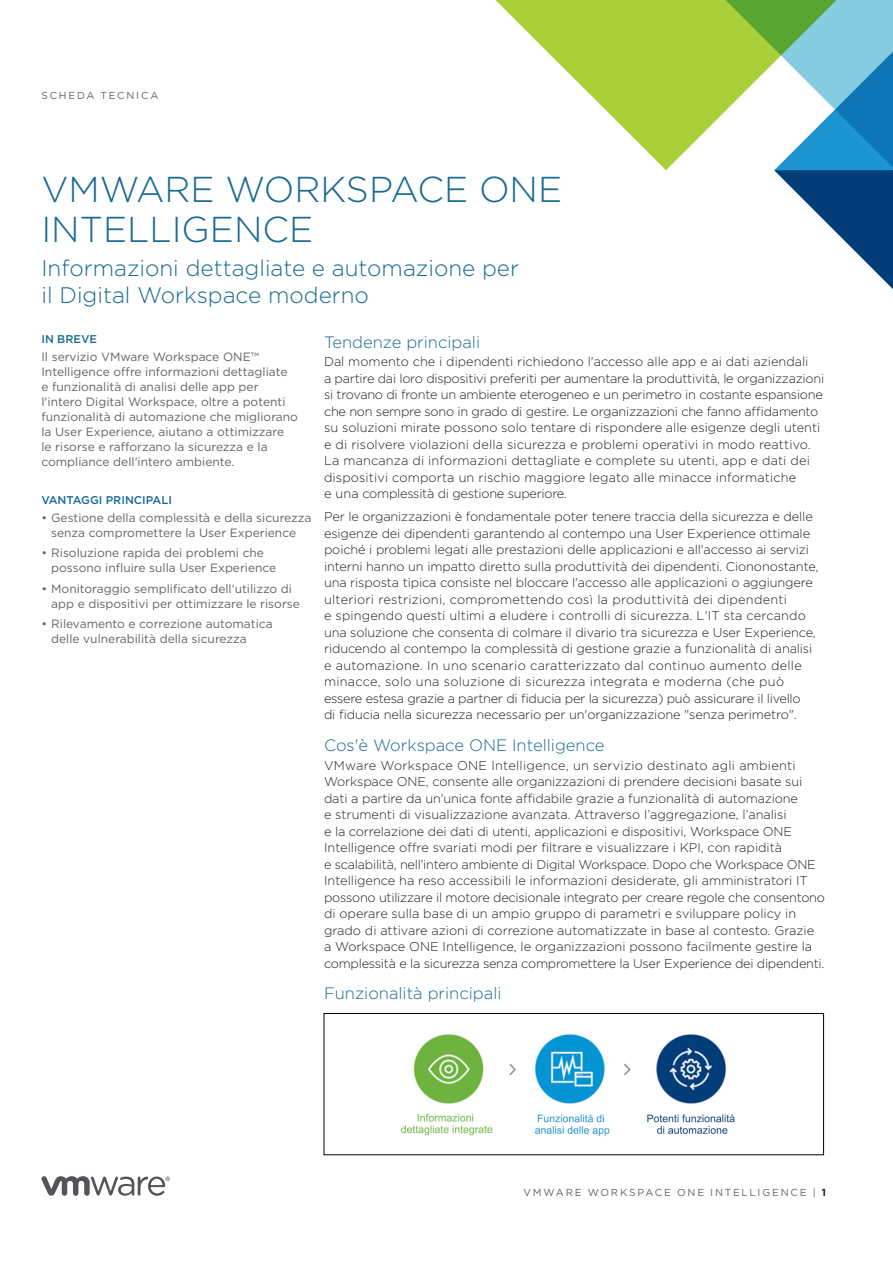
<style>
.page{position:relative;width:893px;height:1263px;background:#fff}
.page>*{position:absolute;margin:0;border:0;box-sizing:border-box;transform-origin:0 0}
._1a__MAIN_TITLE{font:300 36px/40.5px "Gotham";color:#176a92}
._1b__MAIN_SUB_TITLE{font:300 22.5px/27px "Gotham";color:#176a92}
._4a__SUBHEAD-1{font:300 16.5px "Gotham";color:#176a92}
._3a__BODY_TEXT{font:300 12.75px/16.5px "Gotham";letter-spacing:-.01em;color:#231f20}
._5b__SIDEBAR-BODY-LA{font:12px/15px "Gotham";color:#636366}
._5a__SIDEBAR-HEAD{font:500 11.25px "Gotham";color:#176a92}
.FOLIO-BOTTOM-GRAY{font:10.2px "Gotham";letter-spacing:.175em;color:#636366}
.FOLIO-TOP-GRAY{font:10.2px "Gotham";letter-spacing:.18em;color:#636366}
.s1{font-weight:700;color:#231f20}
</style>
<div class="page">
<svg style="left:41px;top:1176px;width:129px;height:20px"></svg>
<svg style="left:495px;top:0;width:212px;height:170px;fill:#abcf38"></svg>
<svg style="left:707px;top:0;width:186px;height:289px"></svg>
<img style="left:401px;top:1034px;width:334px;height:102px">
<div style="left:324px;top:1013px;width:500px;height:142px;border:1px solid #000"></div>
<p class="FOLIO-TOP-GRAY" style="left:41px;top:89px;width:118px">SCHEDA TECNICA</p>
<p class="_1a__MAIN_TITLE" style="left:41px;top:168px;width:522px">VMWARE WORKSPACE ONE<br>INTELLIGENCE</p>
<p class="_1b__MAIN_SUB_TITLE" style="left:41px;top:254px;width:479px">Informazioni dettagliate e automazione per il Digital Workspace moderno</p>
<p class="_5a__SIDEBAR-HEAD" style="left:41px;top:332px;width:57px">IN BREVE</p>
<p class="_5b__SIDEBAR-BODY-LA" style="left:41px;top:349px;width:258px">Il servizio VMware Workspace ONE™ Intelligence offre informazioni dettagliate<br>e funzionalità di analisi delle app per l'intero Digital Workspace, oltre a potenti funzionalità di automazione che migliorano la User Experience, aiutano a ottimizzare<br>le risorse e rafforzano la sicurezza e la compliance dell'intero ambiente.</p>
<p class="_5a__SIDEBAR-HEAD" style="left:41px;top:493px;width:132px">VANTAGGI PRINCIPALI</p>
<p class="_5b__SIDEBAR-BODY-LA" style="left:41px;top:510px;width:272px;text-align:center">• Gestione della complessità e della sicurezza senza compromettere la User Experience</p>
<p class="_5b__SIDEBAR-BODY-LA" style="left:51px;top:545px;width:227px;text-indent:-10px">• Risoluzione rapida dei problemi che possono influire sulla User Experience</p>
<p class="_5b__SIDEBAR-BODY-LA" style="left:51px;top:581px;width:250px;text-indent:-10px">• Monitoraggio semplificato dell'utilizzo di app e dispositivi per ottimizzare le risorse</p>
<p class="_5b__SIDEBAR-BODY-LA" style="left:51px;top:616px;width:223px;text-indent:-10px">• Rilevamento e correzione automatica delle vulnerabilità della sicurezza</p>
<p class="_4a__SUBHEAD-1" style="left:324px;top:331px;width:158px">Tendenze principali</p>
<p class="_3a__BODY_TEXT" style="left:324px;top:353px;width:502px">Dal momento che i dipendenti richiedono l'accesso alle app e ai dati aziendali<br>a partire dai loro dispositivi preferiti per aumentare la produttività, le organizzazioni si trovano di fronte un ambiente eterogeneo e un perimetro in costante espansione che non sempre sono in grado di gestire. Le organizzazioni che fanno affidamento su soluzioni mirate possono solo tentare di rispondere alle esigenze degli utenti e di risolvere violazioni della sicurezza e problemi operativi in modo reattivo.<br>La mancanza di informazioni dettagliate e complete su utenti, app e dati dei dispositivi comporta un rischio maggiore legato alle minacce informatiche<br>e una complessità di gestione superiore.</p>
<p class="_3a__BODY_TEXT" style="left:324px;top:508px;width:496px">Per le organizzazioni è fondamentale poter tenere traccia della sicurezza e delle esigenze dei dipendenti garantendo al contempo una User Experience ottimale poiché i problemi legati alle prestazioni delle applicazioni e all'accesso ai servizi interni hanno un impatto diretto sulla produttività dei dipendenti. Ciononostante, una risposta tipica consiste nel bloccare l'accesso alle applicazioni o aggiungere ulteriori restrizioni, compromettendo così la produttività dei dipendenti<br>e spingendo questi ultimi a eludere i controlli di sicurezza. L'IT sta cercando una soluzione che consenta di colmare il divario tra sicurezza e User Experience, riducendo al contempo la complessità di gestione grazie a funzionalità di analisi e automazione. In uno scenario caratterizzato dal continuo aumento delle minacce, solo una soluzione di sicurezza integrata e moderna (che può essere estesa grazie a partner di fiducia per la sicurezza) può assicurare il livello<br>di fiducia nella sicurezza necessario per un'organizzazione "senza perimetro".</p>
<p class="_4a__SUBHEAD-1" style="left:324px;top:735px;width:282px">Cos'è Workspace ONE Intelligence</p>
<p class="_3a__BODY_TEXT" style="left:324px;top:756px;width:502px">VMware Workspace ONE Intelligence, un servizio destinato agli ambienti Workspace ONE, consente alle organizzazioni di prendere decisioni basate sui dati a partire da un'unica fonte affidabile grazie a funzionalità di automazione<br>e strumenti di visualizzazione avanzata. Attraverso l’aggregazione, l’analisi<br>e la correlazione dei dati di utenti, applicazioni e dispositivi, Workspace ONE Intelligence offre svariati modi per filtrare e visualizzare i KPI, con rapidità<br>e scalabilità, nell’intero ambiente di Digital Workspace. Dopo che Workspace ONE Intelligence ha reso accessibili le informazioni desiderate, gli amministratori IT possono utilizzare il motore decisionale integrato per creare regole che consentono di operare sulla base di un ampio gruppo di parametri e sviluppare policy in grado di attivare azioni di correzione automatizzate in base al contesto. Grazie<br>a Workspace ONE Intelligence, le organizzazioni possono facilmente gestire la complessità e la sicurezza senza compromettere la User Experience dei dipendenti.</p>
<p class="_4a__SUBHEAD-1" style="left:324px;top:983px;width:179px">Funzionalità principali</p>
<p class="FOLIO-BOTTOM-GRAY" style="left:524px;top:1185px;width:304px">VMWARE WORKSPACE ONE INTELLIGENCE | <span class="s1">1</span></p>
</div>
